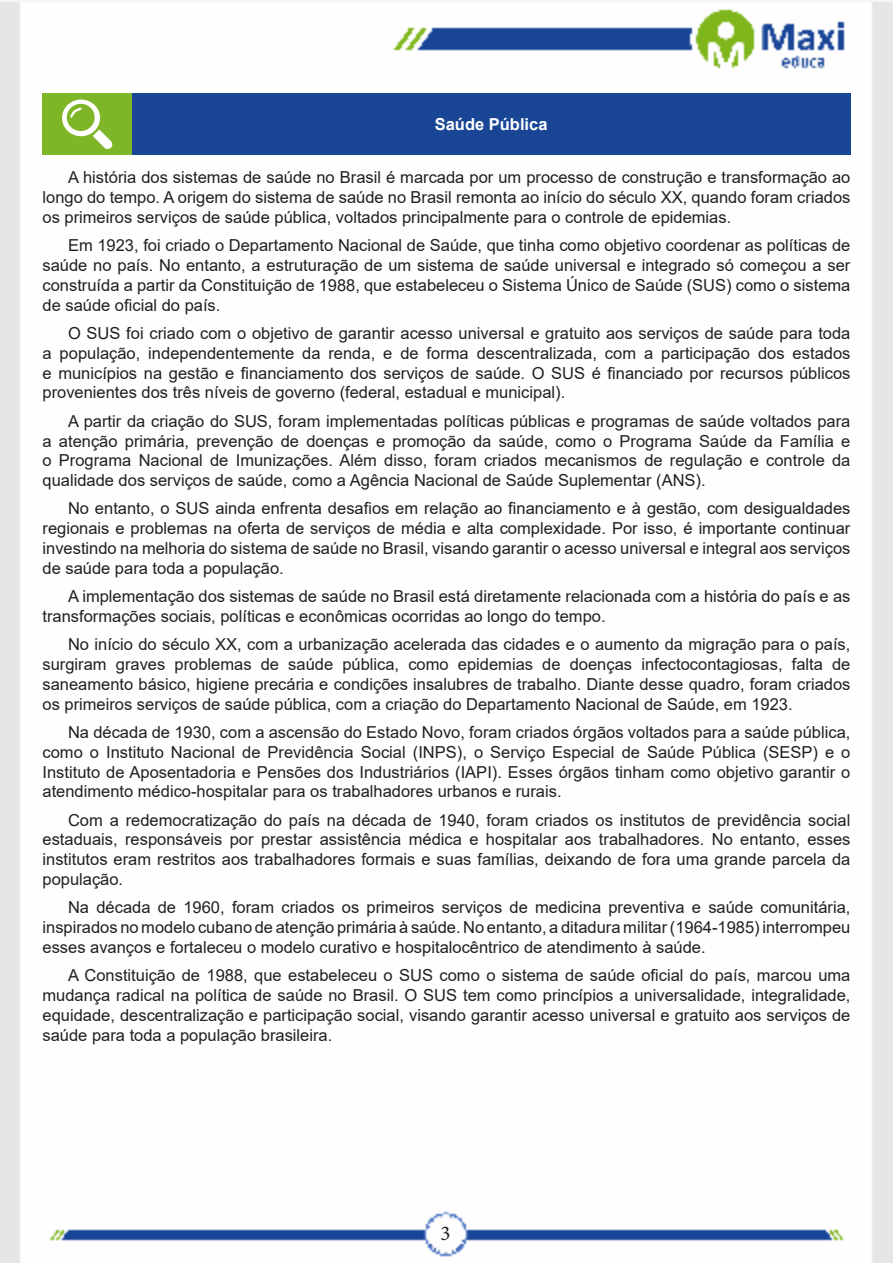
<style>
.page{position:relative;width:893px;height:1263px;background:#fff}
.page>*{position:absolute;margin:0;border:0;box-sizing:border-box;transform-origin:0 0}
.t1{font:21px "Minion Pro";color:#231f20}
.t2{font:16.5px/19.8px "Arial";color:#231f20;text-align:justify}
.Titulo_de_Caixa{font:700 16.5px "Arial";color:#fff}
</style>
<div class="page">
<img style="left:0;top:0;width:893px;height:1263px">
<div style="left:43px;top:94px;width:89px;height:61px;background:#7fb628"></div>
<div style="left:132px;top:94px;width:718px;height:61px;background:#184695"></div>
<svg style="left:62px;top:100px;width:51px;height:49px"></svg>
<p class="Titulo_de_Caixa" style="left:435px;top:113px;width:114px">Saúde Pública</p>
<p class="t2" style="left:43px;top:168px;width:809px;text-indent:26px">A história dos sistemas de saúde no Brasil é marcada por um processo de construção e transformação ao longo do tempo. A origem do sistema de saúde no Brasil remonta ao início do século XX, quando foram criados os primeiros serviços de saúde pública, voltados principalmente para o controle de epidemias.</p>
<p class="t2" style="left:43px;top:235px;width:809px;text-indent:26px">Em 1923, foi criado o Departamento Nacional de Saúde, que tinha como objetivo coordenar as políticas de saúde no país. No entanto, a estruturação de um sistema de saúde universal e integrado só começou a ser construída a partir da Constituição de 1988, que estabeleceu o Sistema Único de Saúde (SUS) como o sistema de saúde oficial do país.</p>
<p class="t2" style="left:43px;top:323px;width:809px;text-indent:26px">O SUS foi criado com o objetivo de garantir acesso universal e gratuito aos serviços de saúde para toda a população, independentemente da renda, e de forma descentralizada, com a participação dos estados e municípios na gestão e financiamento dos serviços de saúde. O SUS é financiado por recursos públicos provenientes dos três níveis de governo (federal, estadual e municipal).</p>
<p class="t2" style="left:43px;top:411px;width:809px;text-indent:26px">A partir da criação do SUS, foram implementadas políticas públicas e programas de saúde voltados para a atenção primária, prevenção de doenças e promoção da saúde, como o Programa Saúde da Família e o Programa Nacional de Imunizações. Além disso, foram criados mecanismos de regulação e controle da qualidade dos serviços de saúde, como a Agência Nacional de Saúde Suplementar (ANS).</p>
<p class="t2" style="left:43px;top:499px;width:809px;text-indent:26px">No entanto, o SUS ainda enfrenta desafios em relação ao financiamento e à gestão, com desigualdades regionais e problemas na oferta de serviços de média e alta complexidade. Por isso, é importante continuar investindo na melhoria do sistema de saúde no Brasil, visando garantir o acesso universal e integral aos serviços de saúde para toda a população.</p>
<p class="t2" style="left:43px;top:586px;width:809px;text-indent:26px">A implementação dos sistemas de saúde no Brasil está diretamente relacionada com a história do país e as transformações sociais, políticas e econômicas ocorridas ao longo do tempo.</p>
<p class="t2" style="left:43px;top:634px;width:809px;text-indent:26px">No início do século XX, com a urbanização acelerada das cidades e o aumento da migração para o país, surgiram graves problemas de saúde pública, como epidemias de doenças infectocontagiosas, falta de saneamento básico, higiene precária e condições insalubres de trabalho. Diante desse quadro, foram criados os primeiros serviços de saúde pública, com a criação do Departamento Nacional de Saúde, em 1923.</p>
<p class="t2" style="left:43px;top:722px;width:809px;text-indent:26px">Na década de 1930, com a ascensão do Estado Novo, foram criados órgãos voltados para a saúde pública, como o Instituto Nacional de Previdência Social (INPS), o Serviço Especial de Saúde Pública (SESP) e o Instituto de Aposentadoria e Pensões dos Industriários (IAPI). Esses órgãos tinham como objetivo garantir o atendimento médico-hospitalar para os trabalhadores urbanos e rurais.</p>
<p class="t2" style="left:43px;top:810px;width:809px;text-indent:26px">Com a redemocratização do país na década de 1940, foram criados os institutos de previdência social estaduais, responsáveis por prestar assistência médica e hospitalar aos trabalhadores. No entanto, esses institutos eram restritos aos trabalhadores formais e suas famílias, deixando de fora uma grande parcela da população.</p>
<p class="t2" style="left:43px;top:897px;width:809px;text-indent:26px">Na década de 1960, foram criados os primeiros serviços de medicina preventiva e saúde comunitária, inspirados no modelo cubano de atenção primária à saúde. No entanto, a ditadura militar (1964-1985) interrompeu esses avanços e fortaleceu o modelo curativo e hospitalocêntrico de atendimento à saúde.</p>
<p class="t2" style="left:43px;top:965px;width:809px;text-indent:26px">A Constituição de 1988, que estabeleceu o SUS como o sistema de saúde oficial do país, marcou uma mudança radical na política de saúde no Brasil. O SUS tem como princípios a universalidade, integralidade, equidade, descentralização e participação social, visando garantir acesso universal e gratuito aos serviços de saúde para toda a população brasileira.</p>
<p class="t1" style="left:440px;top:1219px;width:12px">3</p>
</div>
